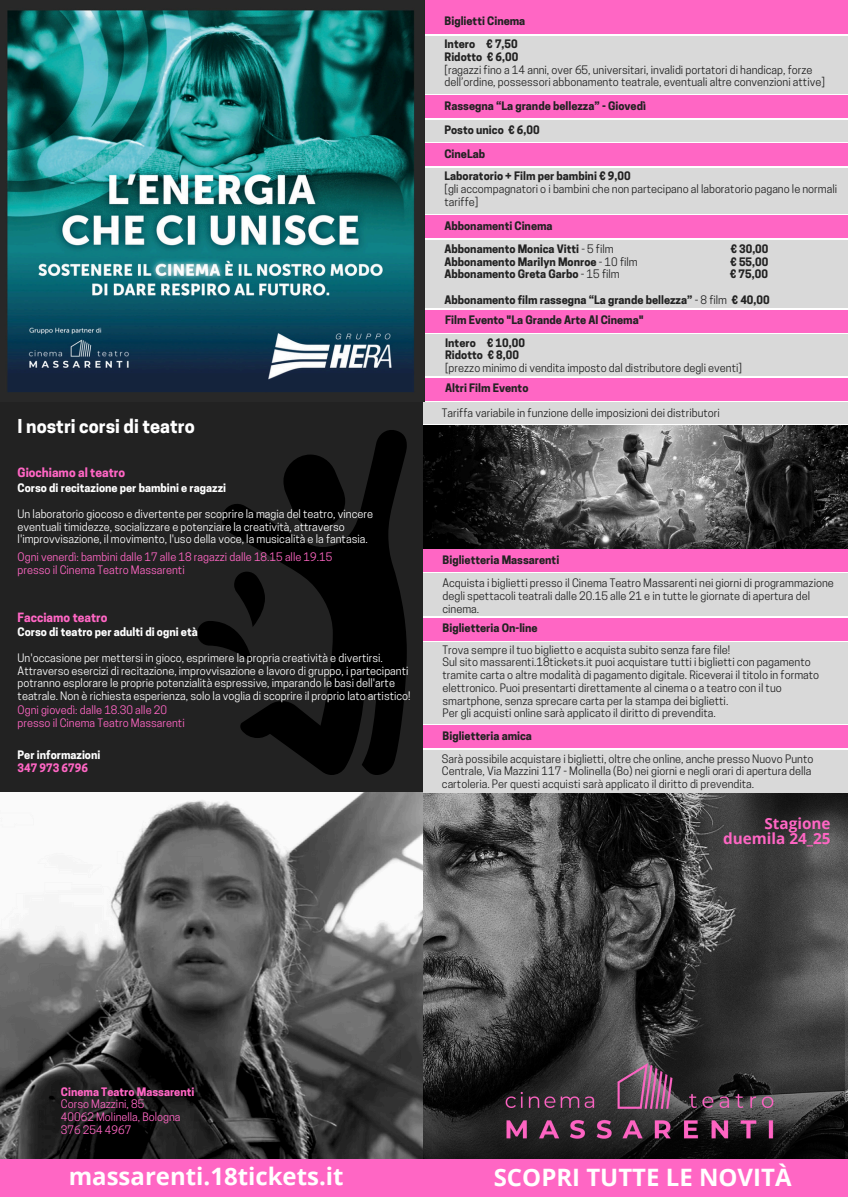
<style>
.page{position:relative;width:848px;height:1197px;background:#fff}
.page>*{position:absolute;margin:0;border:0;box-sizing:border-box;transform-origin:0 0}
.t1{font:700 24px "Open Sans";color:#fff}
.t2{font:700 18px "Cooper Hewitt";color:#fff}
.t3{font:700 15.3px/15px "Open Sans";color:#ff66c4;text-align:right}
.t4{font:700 12px "Cooper Hewitt";color:#ff66c4}
.t5{font:11px/12.8px "Cooper Hewitt";color:#222}
.t6{font:11px/12.8px "Cooper Hewitt";color:#fff}
.t7{font:700 11px "Cooper Hewitt";color:#222}
.t8{font:11px "Cooper Hewitt";color:#ff66c4}
.t9{font:700 11px "Cooper Hewitt";color:#fff}
.t10{font:700 11px "Cooper Hewitt";color:#ff66c4}
.s1{font-weight:400}
</style>
<div class="page">
<div style="left:0;top:400px;width:423px;height:399px;background:#222"></div>
<div style="left:423px;top:0;width:425px;height:34px;background:#ff66c4"></div>
<div style="left:423px;top:120px;width:425px;height:21px;background:#d9d9d9"></div>
<div style="left:423px;top:95px;width:425px;height:23px;background:#ff66c4"></div>
<div style="left:423px;top:334px;width:425px;height:42px;background:#d9d9d9"></div>
<div style="left:423px;top:310px;width:425px;height:22px;background:#ff66c4"></div>
<div style="left:423px;top:402px;width:425px;height:21px;background:#d9d9d9"></div>
<div style="left:423px;top:378px;width:425px;height:22px;background:#ff66c4"></div>
<div style="left:423px;top:168px;width:425px;height:45px;background:#d9d9d9"></div>
<div style="left:423px;top:143px;width:425px;height:23px;background:#ff66c4"></div>
<div style="left:423px;top:240px;width:425px;height:68px;background:#d9d9d9"></div>
<div style="left:423px;top:215px;width:425px;height:23px;background:#ff66c4"></div>
<div style="left:423px;top:573px;width:425px;height:43px;background:#d9d9d9"></div>
<img style="left:422px;top:792px;width:425px;height:367px">
<img style="left:422px;top:868px;width:422px;height:291px">
<img style="left:484px;top:1063px;width:310px;height:81px">
<div style="left:424px;top:750px;width:424px;height:42px;background:#d9d9d9"></div>
<div style="left:423px;top:549px;width:425px;height:23px;background:#ff66c4"></div>
<div style="left:423px;top:618px;width:425px;height:22px;background:#ff66c4"></div>
<div style="left:423px;top:642px;width:425px;height:82px;background:#d9d9d9"></div>
<div style="left:424px;top:725px;width:424px;height:22px;background:#ff66c4"></div>
<img style="left:424px;top:426px;width:424px;height:122px">
<svg style="left:222px;top:430px;width:185px;height:345px"></svg>
<svg style="left:197px;top:571px;width:68px;height:93px"></svg>
<img style="left:0;top:792px;width:422px;height:367px">
<div style="left:0;top:1159px;width:848px;height:37px;background:#ff66c4"></div>
<div style="left:423px;top:36px;width:425px;height:57px;background:#d9d9d9"></div>
<img style="left:0;top:0;width:424px;height:402px">
<p class="t2" style="left:18px;top:419px;width:179px">I nostri corsi di teatro</p>
<p class="t4" style="left:18px;top:468px;width:109px">Giochiamo al teatro</p>
<p class="t9" style="left:18px;top:484px;width:210px">Corso di recitazione per bambini e ragazzi</p>
<p class="t6" style="left:18px;top:508px;width:357px">Un laboratorio giocoso e divertente per scoprire la magia del teatro, vincere eventuali timidezze, socializzare e potenziare la creatività, attraverso l'improvvisazione, il movimento, l'uso della voce, la musicalità e la fantasia.</p>
<p class="t8" style="left:18px;top:552px;width:316px">Ogni venerdì: bambini dalle 17 alle 18 ragazzi dalle 18.15 alle 19.15</p>
<p class="t8" style="left:18px;top:565px;width:169px">presso il Cinema Teatro Massarenti</p>
<p class="t4" style="left:18px;top:613px;width:91px">Facciamo teatro</p>
<p class="t9" style="left:18px;top:628px;width:182px">Corso di teatro per adulti di ogni età</p>
<p class="t6" style="left:18px;top:652px;width:394px">Un'occasione per mettersi in gioco, esprimere la propria creatività e divertirsi.<br>Attraverso esercizi di recitazione, improvvisazione e lavoro di gruppo, i partecipanti potranno esplorare le proprie potenzialità espressive, imparando le basi dell'arte teatrale. Non è richiesta esperienza, solo la voglia di scoprire il proprio lato artistico!</p>
<p class="t8" style="left:18px;top:706px;width:151px">Ogni giovedì: dalle 18.30 alle 20</p>
<p class="t8" style="left:18px;top:718px;width:169px">presso il Cinema Teatro Massarenti</p>
<p class="t9" style="left:18px;top:750px;width:84px">Per informazioni</p>
<p class="t10" style="left:18px;top:763px;width:72px">347 973 6796</p>
<p class="t7" style="left:444px;top:17px;width:82px">Biglietti Cinema</p>
<p class="t7" style="left:444px;top:40px;width:75px">Intero € 7,50</p>
<p class="t7" style="left:444px;top:53px;width:75px">Ridotto € 6,00</p>
<p class="t5" style="left:444px;top:65px;width:382px">[ragazzi fino a 14 anni, over 65, universitari, invalidi portatori di handicap, forze dell’ordine, possessori abbonamento teatrale, eventuali altre convenzioni attive]</p>
<p class="t7" style="left:444px;top:101px;width:203px">Rassegna “La grande bellezza” - Giovedì</p>
<p class="t7" style="left:444px;top:126px;width:97px">Posto unico € 6,00</p>
<p class="t7" style="left:444px;top:149px;width:42px">CineLab</p>
<p class="t7" style="left:444px;top:172px;width:188px">Laboratorio + Film per bambini € 9,00</p>
<p class="t5" style="left:444px;top:184px;width:394px">[gli accompagnatori o i bambini che non partecipano al laboratorio pagano le normali tariffe]</p>
<h3 class="t7" style="left:444px;top:221px;width:110px">Abbonamenti Cinema</h3>
<p class="t7" style="left:444px;top:245px;width:171px">Abbonamento Monica Vitti <span class="s1">- 5 film</span></p>
<p class="t7" style="left:730px;top:245px;width:40px">€ 30,00</p>
<p class="t7" style="left:444px;top:257px;width:195px">Abbonamento Marilyn Monroe <span class="s1">- 10 film</span></p>
<p class="t7" style="left:730px;top:257px;width:40px">€ 55,00</p>
<p class="t7" style="left:444px;top:270px;width:177px">Abbonamento Greta Garbo <span class="s1">- 15 film</span></p>
<p class="t7" style="left:729px;top:270px;width:40px">€ 75,00</p>
<p class="t7" style="left:444px;top:296px;width:326px">Abbonamento film rassegna “La grande bellezza” <span class="s1">- 8 film</span> € 40,00</p>
<p class="t7" style="left:445px;top:316px;width:200px">Film Evento "La Grande Arte Al Cinema"</p>
<p class="t7" style="left:445px;top:338px;width:81px">Intero € 10,00</p>
<p class="t7" style="left:445px;top:351px;width:75px">Ridotto € 8,00</p>
<p class="t5" style="left:445px;top:363px;width:298px">[prezzo minimo di vendita imposto dal distributore degli eventi]</p>
<p class="t7" style="left:445px;top:384px;width:85px">Altri Film Evento</p>
<p class="t5" style="left:442px;top:407px;width:279px">Tariffa variabile in funzione delle imposizioni dei distributori</p>
<p class="t7" style="left:442px;top:556px;width:118px">Biglietteria Massarenti</p>
<p class="t5" style="left:442px;top:578px;width:393px">Acquista i biglietti presso il Cinema Teatro Massarenti nei giorni di programmazione degli spettacoli teatrali dalle 20.15 alle 21 e in tutte le giornate di apertura del cinema.</p>
<p class="t7" style="left:442px;top:624px;width:97px">Biglietteria On-line</p>
<p class="t5" style="left:442px;top:644px;width:289px">Trova sempre il tuo biglietto e acquista subito senza fare file!</p>
<p class="t5" style="left:442px;top:657px;width:378px">Sul sito massarenti.18tickets.it puoi acquistare tutti i biglietti con pagamento tramite carta o altre modalità di pagamento digitale. Riceverai il titolo in formato elettronico. Puoi presentarti direttamente al cinema o a teatro con il tuo smartphone, senza sprecare carta per la stampa dei biglietti.</p>
<p class="t5" style="left:442px;top:708px;width:275px">Per gli acquisti online sarà applicato il diritto di prevendita.</p>
<p class="t7" style="left:442px;top:731px;width:91px">Biglietteria amica</p>
<p class="t5" style="left:442px;top:753px;width:373px">Sarà possibile acquistare i biglietti, oltre che online, anche presso Nuovo Punto<br>Centrale, Via Mazzini 117 - Molinella (Bo) nei giorni e negli orari di apertura della cartoleria. Per questi acquisti sarà applicato il diritto di prevendita.</p>
<p class="t3" style="left:723px;top:815px;width:109px">Stagione duemila 24_25</p>
<p class="t10" style="left:61px;top:1087px;width:135px">Cinema Teatro Massarenti</p>
<h4 class="t8" style="left:61px;top:1099px;width:85px">Corso Mazzini, 85</h4>
<p class="t8" style="left:61px;top:1112px;width:121px">40062 Molinella, Bologna</p>
<p class="t8" style="left:61px;top:1125px;width:72px">376 254 4967</p>
<p class="t1" style="left:69px;top:1159px;width:276px">massarenti.18tickets.it</p>
<p class="t1" style="left:493px;top:1159px;width:299px">SCOPRI TUTTE LE NOVITÀ</p>
</div>
